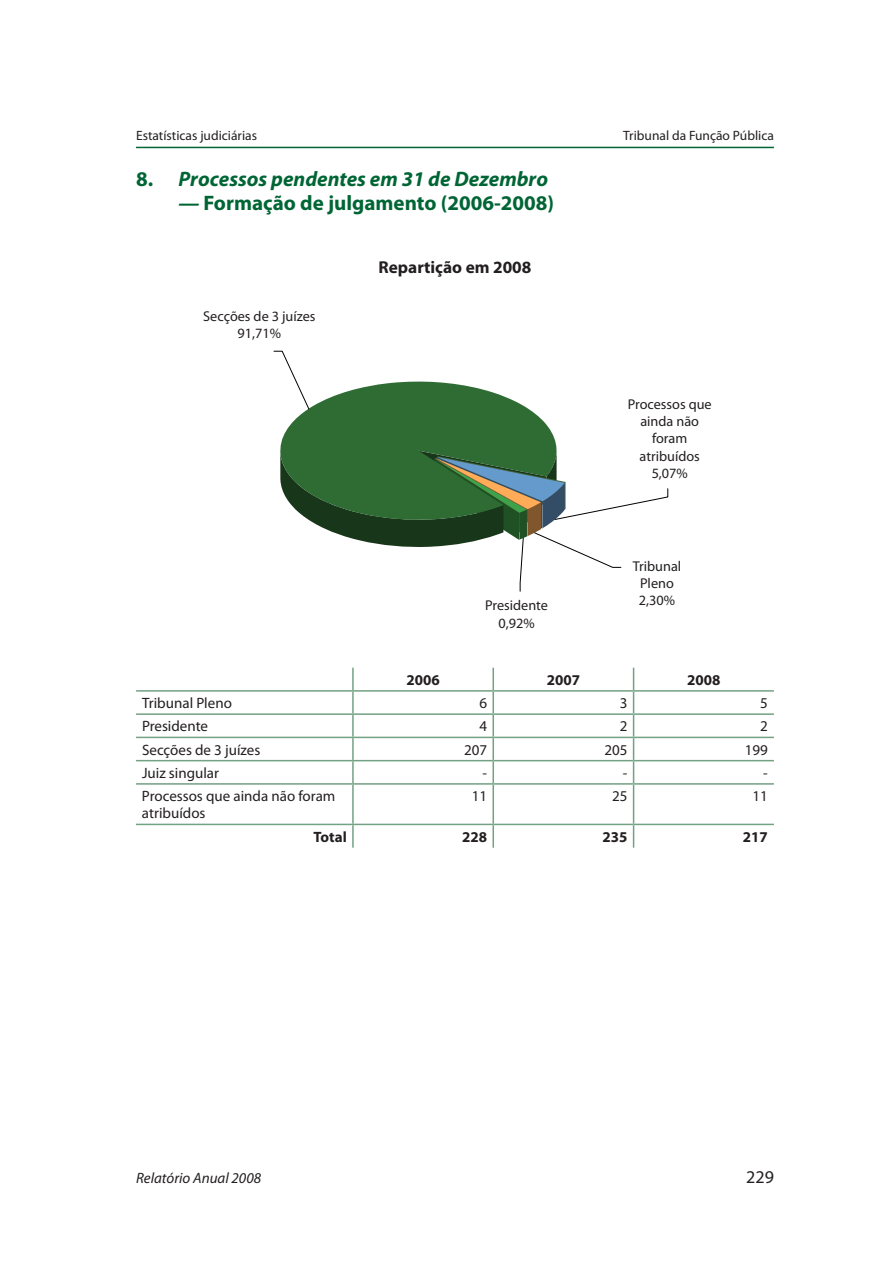
<style>
.page{position:relative;width:893px;height:1263px;background:#fff}
.page>*{position:absolute;margin:0;border:0;box-sizing:border-box;transform-origin:0 0}
.t1{font:italic 700 21px "Myriad Pro";color:#006535}
.t2{font:700 21px "Myriad Pro";color:#006535}
.t3{font:18px "Myriad Pro";color:#231f20}
.t4{font:700 17.25px "Myriad Pro";color:#231f20}
.t5{font:15px/17.2px "Myriad Pro";color:#231f20}
.t6{font:700 15px "Myriad Pro";color:#231f20}
.t7{font:italic 15px "Myriad Pro";color:#231f20}
.t8{font:14.25px/17.2px "Myriad Pro";color:#231f20;text-align:center}
.t9{font:13.5px "Myriad Pro";color:#231f20}
.s1{font-style:normal}
.s2{font-style:italic}
</style>
<div class="page">
<hr style="left:136px;top:147px;width:638px;height:1px;background:#006535">
<hr style="left:352px;top:668px;width:2px;height:22px;background:#72a183">
<hr style="left:136px;top:690px;width:217px;height:2px;background:#72a183">
<hr style="left:353px;top:690px;width:140px;height:2px;background:#72a183">
<hr style="left:352px;top:692px;width:2px;height:21px;background:#72a183">
<hr style="left:493px;top:690px;width:141px;height:2px;background:#72a183">
<hr style="left:634px;top:690px;width:140px;height:2px;background:#72a183">
<hr style="left:136px;top:713px;width:217px;height:2px;background:#72a183">
<hr style="left:353px;top:713px;width:140px;height:2px;background:#72a183">
<hr style="left:352px;top:715px;width:2px;height:22px;background:#72a183">
<hr style="left:493px;top:713px;width:141px;height:2px;background:#72a183">
<hr style="left:634px;top:713px;width:140px;height:2px;background:#72a183">
<hr style="left:136px;top:737px;width:217px;height:1px;background:#72a183">
<hr style="left:353px;top:737px;width:140px;height:1px;background:#72a183">
<hr style="left:352px;top:738px;width:2px;height:22px;background:#72a183">
<hr style="left:493px;top:737px;width:141px;height:1px;background:#72a183">
<hr style="left:634px;top:737px;width:140px;height:1px;background:#72a183">
<hr style="left:136px;top:760px;width:217px;height:1px;background:#72a183">
<hr style="left:353px;top:760px;width:140px;height:1px;background:#72a183">
<hr style="left:352px;top:761px;width:2px;height:22px;background:#72a183">
<hr style="left:493px;top:760px;width:141px;height:1px;background:#72a183">
<hr style="left:634px;top:760px;width:140px;height:1px;background:#72a183">
<hr style="left:136px;top:783px;width:217px;height:2px;background:#72a183">
<hr style="left:353px;top:783px;width:140px;height:2px;background:#72a183">
<hr style="left:352px;top:785px;width:2px;height:39px;background:#72a183">
<hr style="left:493px;top:783px;width:141px;height:2px;background:#72a183">
<hr style="left:634px;top:783px;width:140px;height:2px;background:#72a183">
<hr style="left:136px;top:824px;width:217px;height:1px;background:#72a183">
<hr style="left:353px;top:824px;width:140px;height:1px;background:#72a183">
<hr style="left:352px;top:825px;width:2px;height:23px;background:#72a183">
<hr style="left:493px;top:824px;width:141px;height:1px;background:#72a183">
<hr style="left:634px;top:824px;width:140px;height:1px;background:#72a183">
<hr style="left:492px;top:668px;width:2px;height:22px;background:#72a183">
<hr style="left:492px;top:692px;width:2px;height:21px;background:#72a183">
<hr style="left:492px;top:715px;width:2px;height:22px;background:#72a183">
<hr style="left:492px;top:738px;width:2px;height:22px;background:#72a183">
<hr style="left:492px;top:761px;width:2px;height:22px;background:#72a183">
<svg style="left:633px;top:668px;width:1px;height:115px"></svg>
<hr style="left:492px;top:785px;width:2px;height:39px;background:#72a183">
<hr style="left:633px;top:785px;width:1px;height:39px;background:#72a183">
<hr style="left:492px;top:825px;width:2px;height:23px;background:#72a183">
<svg style="left:633px;top:825px;width:1px;height:23px"></svg>
<svg style="left:273px;top:351px;width:395px;height:241px"></svg>
<p class="t9" style="left:136px;top:127px;width:122px">Estatísticas judiciárias</p>
<p class="t9" style="left:623px;top:127px;width:152px">Tribunal da Função Pública</p>
<h1 class="t1" style="left:136px;top:165px;width:413px"><span class="s1">8.</span> Processos pendentes em 31 de Dezembro</h1>
<h1 class="t2" style="left:179px;top:189px;width:377px"><span class="s2">—</span> Formação de julgamento (2006-2008)</h1>
<p class="t8" style="left:203px;top:307px;width:114px">Secções de 3 juízes<br>91,71%</p>
<p class="t4" style="left:379px;top:256px;width:154px">Repartição em 2008</p>
<p class="t8" style="left:485px;top:597px;width:64px">Presidente<br>0,92%</p>
<p class="t8" style="left:628px;top:395px;width:85px">Processos que ainda não foram atribuídos<br>5,07%</p>
<p class="t8" style="left:633px;top:557px;width:50px">Tribunal<br>Pleno<br>2,30%</p>
<p class="t6" style="left:406px;top:670px;width:35px">2006</p>
<p class="t6" style="left:547px;top:670px;width:35px">2007</p>
<p class="t6" style="left:687px;top:670px;width:35px">2008</p>
<p class="t5" style="left:142px;top:694px;width:91px">Tribunal Pleno</p>
<p class="t5" style="left:480px;top:694px;width:9px">6</p>
<p class="t5" style="left:620px;top:694px;width:9px">3</p>
<p class="t5" style="left:760px;top:694px;width:9px">5</p>
<p class="t5" style="left:142px;top:717px;width:68px">Presidente</p>
<p class="t5" style="left:480px;top:717px;width:9px">4</p>
<p class="t5" style="left:620px;top:717px;width:9px">2</p>
<p class="t5" style="left:760px;top:717px;width:9px">2</p>
<p class="t5" style="left:142px;top:741px;width:120px">Secções de 3 juízes</p>
<p class="t5" style="left:464px;top:741px;width:25px">207</p>
<p class="t5" style="left:604px;top:741px;width:25px">205</p>
<p class="t5" style="left:745px;top:741px;width:25px">199</p>
<p class="t5" style="left:142px;top:764px;width:79px">Juiz singular</p>
<p class="t5" style="left:483px;top:764px;width:6px">-</p>
<p class="t5" style="left:623px;top:764px;width:6px">-</p>
<p class="t5" style="left:763px;top:764px;width:6px">-</p>
<p class="t5" style="left:142px;top:787px;width:195px">Processos que ainda não foram atribuídos</p>
<p class="t5" style="left:472px;top:787px;width:17px">11</p>
<p class="t5" style="left:612px;top:787px;width:17px">25</p>
<p class="t5" style="left:752px;top:787px;width:17px">11</p>
<p class="t6" style="left:314px;top:827px;width:35px">Total</p>
<p class="t6" style="left:462px;top:827px;width:26px">228</p>
<p class="t6" style="left:602px;top:827px;width:26px">235</p>
<p class="t6" style="left:743px;top:827px;width:26px">217</p>
<p class="t7" style="left:136px;top:1168px;width:127px">Relatório Anual 2008</p>
<p class="t3" style="left:746px;top:1166px;width:29px">229</p>
</div>
